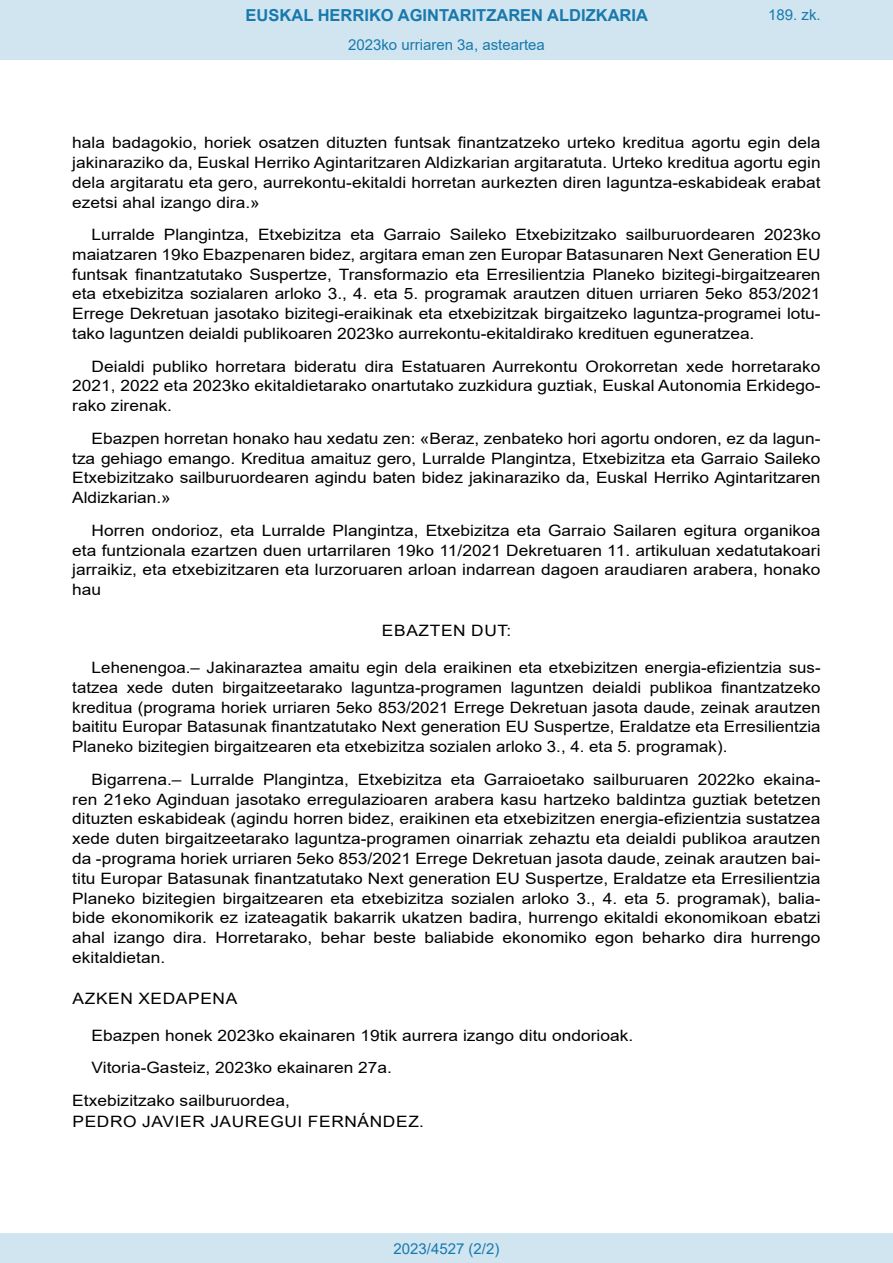
<style>
.page{position:relative;width:893px;height:1263px;background:#fff}
.page>*{position:absolute;margin:0;border:0;box-sizing:border-box;transform-origin:0 0}
.t1{font:700 16.5px "Arial";color:#1879ad}
.BOPVDetalle{font:15.6px/19.8px "Arial";color:#000;text-align:justify;scale:1.11 1}
.BOPVFirmaLugFec{font:15.6px "Arial";color:#000;scale:1.11 1}
.BOPVFirmaNombre{font:15.6px "Arial";letter-spacing:.035em;color:#000;scale:1.11 1}
.BOPVFirmaPuesto{font:15.6px "Arial";color:#000;scale:1.11 1}
.BOPVDisposicion{font:15.6px "Arial";letter-spacing:.035em;color:#000;scale:1.11 1}
.BOPVClave{font:15.6px "Arial";letter-spacing:.035em;color:#000;scale:1.11 1}
.Paginacion_Centro{font:15px "Arial";color:#1879ad}
</style>
<div class="page">
<div style="left:0;top:0;width:893px;height:60px;background:#d0e5f0"></div>
<div style="left:0;top:1233px;width:893px;height:30px;background:#d0e5f0"></div>
<p class="t1" style="left:246px;top:3px;width:404px">EUSKAL HERRIKO AGINTARITZAREN ALDIZKARIA</p>
<p class="Paginacion_Centro" style="left:348px;top:35px;width:198px">2023ko urriaren 3a, asteartea</p>
<p class="Paginacion_Centro" style="left:768px;top:5px;width:54px">189. zk.</p>
<p class="BOPVDetalle" style="left:72px;top:133px;width:676px">hala badagokio, horiek osatzen dituzten funtsak finantzatzeko urteko kreditua agortu egin dela jakinaraziko da, Euskal Herriko Agintaritzaren Aldizkarian argitaratuta. Urteko kreditua agortu egin dela argitaratu eta gero, aurrekontu-ekitaldi horretan aurkezten diren laguntza-eskabideak erabat ezetsi ahal izango dira.»</p>
<p class="BOPVDetalle" style="left:72px;top:225px;width:676px;text-indent:19px">Lurralde Plangintza, Etxebizitza eta Garraio Saileko Etxebizitzako sailburuordearen 2023ko maiatzaren 19ko Ebazpenaren bidez, argitara eman zen Europar Batasunaren Next Generation EU funtsak finantzatutako Suspertze, Transformazio eta Erresilientzia Planeko bizitegi-birgaitzearen eta etxebizitza sozialaren arloko 3., 4. eta 5. programak arautzen dituen urriaren 5eko 853/2021<br>Errege Dekretuan jasotako bizitegi-eraikinak eta etxebizitzak birgaitzeko laguntza-programei lotu&shy;tako laguntzen deialdi publikoaren 2023ko aurrekontu-ekitaldirako kredituen eguneratzea.</p>
<p class="BOPVDetalle" style="left:72px;top:356px;width:676px;text-indent:19px">Deialdi publiko horretara bideratu dira Estatuaren Aurrekontu Orokorretan xede horretarako 2021, 2022 eta 2023ko ekitaldietarako onartutako zuzkidura guztiak, Euskal Autonomia Erkidego&shy;rako zirenak.</p>
<p class="BOPVDetalle" style="left:72px;top:428px;width:676px;text-indent:19px">Ebazpen horretan honako hau xedatu zen: «Beraz, zenbateko hori agortu ondoren, ez da lagun&shy;tza gehiago emango. Kreditua amaituz gero, Lurralde Plangintza, Etxebizitza eta Garraio Saileko Etxebizitzako sailburuordearen agindu baten bidez jakinaraziko da, Euskal Herriko Agintaritzaren Aldizkarian.»</p>
<p class="BOPVDetalle" style="left:72px;top:520px;width:676px;text-indent:19px">Horren ondorioz, eta Lurralde Plangintza, Etxebizitza eta Garraio Sailaren egitura organikoa eta funtzionala ezartzen duen urtarrilaren 19ko 11/2021 Dekretuaren 11. artikuluan xedatutakoari jarraikiz, eta etxebizitzaren eta lurzoruaren arloan indarrean dagoen araudiaren arabera, honako hau</p>
<p class="BOPVClave" style="left:382px;top:620px;width:118px">EBAZTEN DUT:</p>
<p class="BOPVDetalle" style="left:72px;top:657px;width:676px;text-indent:19px">Lehenengoa.– Jakinaraztea amaitu egin dela eraikinen eta etxebizitzen energia-efizientzia sus&shy;tatzea xede duten birgaitzeetarako laguntza-programen laguntzen deialdi publikoa finantzatzeko kreditua (programa horiek urriaren 5eko 853/2021 Errege Dekretuan jasota daude, zeinak arautzen baititu Europar Batasunak finantzatutako Next generation EU Suspertze, Eraldatze eta Erresilientzia Planeko bizitegien birgaitzearen eta etxebizitza sozialen arloko 3., 4. eta 5. programak).</p>
<p class="BOPVDetalle" style="left:72px;top:769px;width:676px;text-indent:19px">Bigarrena.– Lurralde Plangintza, Etxebizitza eta Garraioetako sailburuaren 2022ko ekaina&shy;ren 21eko Aginduan jasotako erregulazioaren arabera kasu hartzeko baldintza guztiak betetzen dituzten eskabideak (agindu horren bidez, eraikinen eta etxebizitzen energia-efizientzia sustatzea xede duten birgaitzeetarako laguntza-programen oinarriak zehaztu eta deialdi publikoa arautzen da -programa horiek urriaren 5eko 853/2021 Errege Dekretuan jasota daude, zeinak arautzen bai&shy;titu Europar Batasunak finantzatutako Next generation EU Suspertze, Eraldatze eta Erresilientzia Planeko bizitegien birgaitzearen eta etxebizitza sozialen arloko 3., 4. eta 5. programak), balia&shy;bide ekonomikorik ez izateagatik bakarrik ukatzen badira, hurrengo ekitaldi ekonomikoan ebatzi ahal izango dira. Horretarako, behar beste baliabide ekonomiko egon beharko dira hurrengo ekitaldietan.</p>
<p class="BOPVDisposicion" style="left:73px;top:988px;width:150px">AZKEN XEDAPENA</p>
<p class="BOPVDetalle" style="left:92px;top:1025px;width:489px">Ebazpen honek 2023ko ekainaren 19tik aurrera izango ditu ondorioak.</p>
<p class="BOPVFirmaLugFec" style="left:92px;top:1057px;width:272px">Vitoria-Gasteiz, 2023ko ekainaren 27a.</p>
<p class="BOPVFirmaPuesto" style="left:72px;top:1090px;width:198px">Etxebizitzako sailburuordea,</p>
<p class="BOPVFirmaNombre" style="left:73px;top:1111px;width:318px">PEDRO JAVIER JAUREGUI FERNÁNDEZ.</p>
<p class="Paginacion_Centro" style="left:393px;top:1238px;width:107px">2023/4527 (2/2)</p>
</div>
